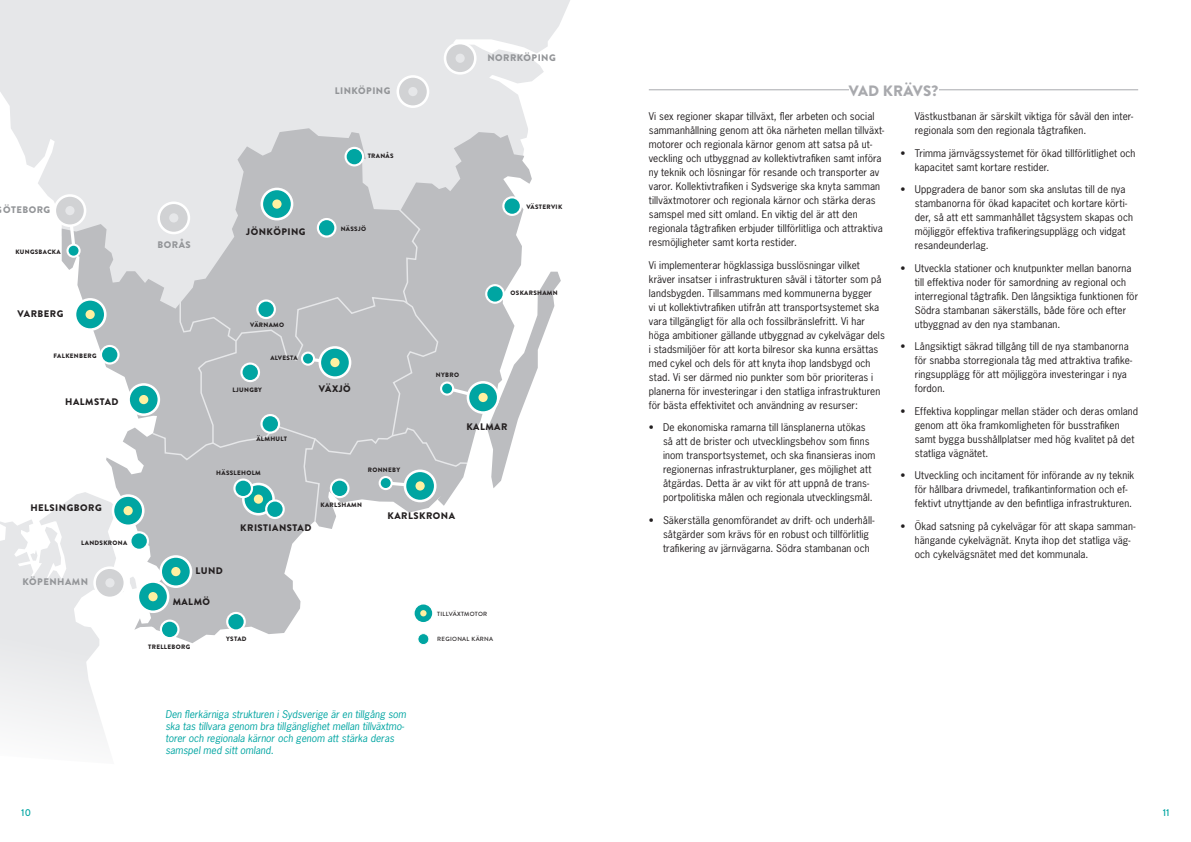
<style>
.page{position:relative;width:1191px;height:842px;background:#fff}
.page>*{position:absolute;margin:0;border:0;box-sizing:border-box;transform-origin:0 0}
.t1{font:900 15px "Brandon Grotesque";letter-spacing:.02em;color:#a8a9ad}
.BRÖD{font:10px/14px "News Gothic LT";letter-spacing:.01em;color:#231f20}
.t2{font:italic 10px/12px "News Gothic LT";color:#00a5a2}
.t3{font:500 10px "Brandon Grotesque";color:#00a5a2}
.t4{font:900 9.5px "Brandon Grotesque";letter-spacing:.05em;color:#231f20}
.t5{font:900 9.5px "Brandon Grotesque";letter-spacing:.05em;color:#939598}
.t6{font:900 6.3px "Brandon Grotesque";letter-spacing:.05em;color:#231f20}
.t7{font:500 6px "Brandon Grotesque";letter-spacing:.05em;color:#231f20}
</style>
<div class="page">
<svg style="left:0;top:0;width:570px;height:188px;background:#e8e9eb"></svg>
<svg style="left:62px;top:128px;width:470px;height:60px;background:#d9dadc"></svg>
<svg style="left:344px;top:147px;width:20px;height:19px"></svg>
<svg style="left:396px;top:75px;width:33px;height:33px"></svg>
<svg style="left:444px;top:42px;width:32px;height:33px"></svg>
<svg style="left:0;top:188px;width:561px;height:549px"></svg>
<div style="left:478px;top:393px;width:10px;height:9px;background:#fff1a1;border-radius:50%"></div>
<div style="left:330px;top:358px;width:9px;height:9px;background:#fff1a1;border-radius:50%"></div>
<div style="left:139px;top:395px;width:9px;height:9px;background:#fff1a1;border-radius:50%"></div>
<div style="left:86px;top:310px;width:9px;height:9px;background:#fff1a1;border-radius:50%"></div>
<div style="left:272px;top:199px;width:9px;height:10px;background:#fff1a1;border-radius:50%"></div>
<div style="left:148px;top:592px;width:10px;height:9px;background:#fff1a1;border-radius:50%"></div>
<div style="left:105px;top:578px;width:10px;height:9px;background:#e6e7e9;border-radius:50%"></div>
<div style="left:65px;top:206px;width:10px;height:9px;background:#e6e7e9;border-radius:50%"></div>
<div style="left:169px;top:213px;width:9px;height:9px;background:#e6e7e9;border-radius:50%"></div>
<div style="left:408px;top:87px;width:9px;height:9px;background:#e6e7e9;border-radius:50%"></div>
<div style="left:455px;top:54px;width:10px;height:9px;background:#e6e7e9;border-radius:50%"></div>
<hr style="left:649px;top:89px;width:489px;height:1px;background:#a8a9ad">
<div style="left:848px;top:85px;width:90px;height:11px;background:#fff"></div>
<p class="t5" style="left:335px;top:84px;width:57px">LINKÖPING</p>
<p class="t5" style="left:487px;top:51px;width:70px">NORRKÖPING</p>
<p class="t5" style="left:3px;top:203px;width:49px">ÖTEBORG</p>
<p class="t6" style="left:15px;top:247px;width:47px">KUNGSBACKA</p>
<p class="t4" style="left:18px;top:307px;width:47px">VARBERG</p>
<p class="t6" style="left:54px;top:351px;width:44px">FALKENBERG</p>
<p class="t4" style="left:65px;top:395px;width:55px">HALMSTAD</p>
<p class="t4" style="left:30px;top:501px;width:73px">HELSINGBORG</p>
<p class="t6" style="left:81px;top:538px;width:48px">LANDSKRONA</p>
<p class="t5" style="left:23px;top:575px;width:67px">KÖPENHAMN</p>
<p class="t6" style="left:368px;top:151px;width:27px">TRANÅS</p>
<p class="t5" style="left:158px;top:237px;width:35px">BORÅS</p>
<p class="t4" style="left:246px;top:225px;width:61px">JÖNKÖPING</p>
<p class="t6" style="left:341px;top:224px;width:27px">NÄSSJÖ</p>
<p class="t6" style="left:526px;top:203px;width:37px">VÄSTERVIK</p>
<p class="t6" style="left:250px;top:320px;width:35px">VÄRNAMO</p>
<p class="t6" style="left:270px;top:354px;width:29px">ALVESTA</p>
<p class="t6" style="left:232px;top:385px;width:31px">LJUNGBY</p>
<p class="t4" style="left:319px;top:382px;width:33px">VÄXJÖ</p>
<p class="t6" style="left:436px;top:371px;width:25px">NYBRO</p>
<p class="t6" style="left:510px;top:289px;width:49px">OSKARSHAMN</p>
<p class="t6" style="left:256px;top:435px;width:32px">ÄLMHULT</p>
<p class="t6" style="left:216px;top:469px;width:46px">HÄSSLEHOLM</p>
<p class="t6" style="left:368px;top:465px;width:34px">RONNEBY</p>
<p class="t4" style="left:240px;top:521px;width:73px">KRISTIANSTAD</p>
<p class="t6" style="left:320px;top:501px;width:43px">KARLSHAMN</p>
<p class="t4" style="left:387px;top:508px;width:69px">KARLSKRONA</p>
<p class="t4" style="left:466px;top:420px;width:43px">KALMAR</p>
<p class="t4" style="left:195px;top:564px;width:29px">LUND</p>
<p class="t4" style="left:173px;top:594px;width:39px">MALMÖ</p>
<p class="t6" style="left:148px;top:642px;width:43px">TRELLEBORG</p>
<p class="t6" style="left:226px;top:634px;width:22px">YSTAD</p>
<p class="t7" style="left:437px;top:610px;width:52px">TILLVÄXTMOTOR</p>
<p class="t7" style="left:437px;top:634px;width:58px">REGIONAL KÄRNA</p>
<p class="t2" style="left:165px;top:708px;width:242px">Den flerkärniga strukturen i Sydsverige är en tillgång som ska tas tillvara genom bra tillgänglighet mellan tillväxtmo&shy;torer och regionala kärnor och genom att stärka deras samspel med sitt omland.</p>
<p class="t1" style="left:848px;top:80px;width:91px">VAD KRÄVS?</p>
<p class="BRÖD" style="left:649px;top:109px;width:237px">Vi sex regioner skapar tillväxt, fler arbeten och social sammanhållning genom att öka närheten mellan tillväxt&shy;motorer och regionala kärnor genom att satsa på ut&shy;veckling och utbyggnad av kollektivtrafiken samt införa ny teknik och lösningar för resande och transporter av varor. Kollektivtrafiken i Sydsverige ska knyta samman tillväxtmotorer och regionala kärnor och stärka deras samspel med sitt omland. En viktig del är att den regionala tågtrafiken erbjuder tillförlitliga och attraktiva resmöjligheter samt korta restider.</p>
<p class="BRÖD" style="left:649px;top:258px;width:237px">Vi implementerar högklassiga busslösningar vilket kräver insatser i infrastrukturen såväl i tätorter som på landsbygden. Tillsammans med kommunerna bygger<br>vi ut kollektivtrafiken utifrån att transportsystemet ska vara tillgängligt för alla och fossilbränslefritt. Vi har höga ambitioner gällande utbyggnad av cykelvägar dels i stadsmiljöer för att korta bilresor ska kunna ersättas med cykel och dels för att knyta ihop landsbygd och stad. Vi ser därmed nio punkter som bör prioriteras i planerna för investeringar i den statliga infrastrukturen för bästa effektivitet och användning av resurser:</p>
<p class="BRÖD" style="left:663px;top:420px;width:214px;text-indent:-14px">• De ekonomiska ramarna till länsplanerna utökas så att de brister och utvecklingsbehov som finns inom transportsystemet, och ska finansieras inom regionernas infrastrukturplaner, ges möjlighet att åtgärdas. Detta är av vikt för att uppnå de trans&shy;portpolitiska målen och regionala utvecklingsmål.</p>
<p class="BRÖD" style="left:663px;top:513px;width:213px;text-indent:-14px">• Säkerställa genomförandet av drift- och underhåll&shy;såtgärder som krävs för en robust och tillförlitlig trafikering av järnvägarna. Södra stambanan och</p>
<p class="BRÖD" style="left:914px;top:109px;width:220px">Västkustbanan är särskilt viktiga för såväl den inter&shy;regionala som den regionala tågtrafiken.</p>
<p class="BRÖD" style="left:914px;top:146px;width:222px;text-indent:-14px">• Trimma järnvägssystemet för ökad tillförlitlighet och kapacitet samt kortare restider.</p>
<p class="BRÖD" style="left:914px;top:182px;width:220px;text-indent:-14px">• Uppgradera de banor som ska anslutas till de nya stambanorna för ökad kapacitet och kortare körti&shy;der, så att ett sammanhållet tågsystem skapas och möjliggör effektiva trafikeringsupplägg och vidgat resandeunderlag.</p>
<p class="BRÖD" style="left:914px;top:261px;width:225px;text-indent:-14px">• Utveckla stationer och knutpunkter mellan banorna till effektiva noder för samordning av regional och interregional tågtrafik. Den långsiktiga funktionen för Södra stambanan säkerställs, både före och efter utbyggnad av den nya stambanan.</p>
<p class="BRÖD" style="left:914px;top:339px;width:219px;text-indent:-14px">• Långsiktigt säkrad tillgång till de nya stambanorna för snabba storregionala tåg med attraktiva trafike&shy;ringsupplägg för att möjliggöra investeringar i nya fordon.</p>
<p class="BRÖD" style="left:914px;top:404px;width:225px;text-indent:-14px">• Effektiva kopplingar mellan städer och deras omland genom att öka framkomligheten för busstrafiken samt bygga busshållplatser med hög kvalitet på det statliga vägnätet.</p>
<p class="BRÖD" style="left:914px;top:468px;width:221px;text-indent:-14px">• Utveckling och incitament för införande av ny teknik för hållbara drivmedel, trafikantinformation och ef&shy;fektivt utnyttjande av den befintliga infrastrukturen.</p>
<p class="BRÖD" style="left:914px;top:519px;width:222px;text-indent:-14px">• Ökad satsning på cykelvägar för att skapa samman&shy;hängande cykelvägnät. Knyta ihop det statliga väg&shy;och cykelvägsnätet med det kommunala.</p>
<p class="t3" style="left:21px;top:805px;width:11px">10</p>
<p class="t3" style="left:1162px;top:805px;width:8px">11</p>
</div>
